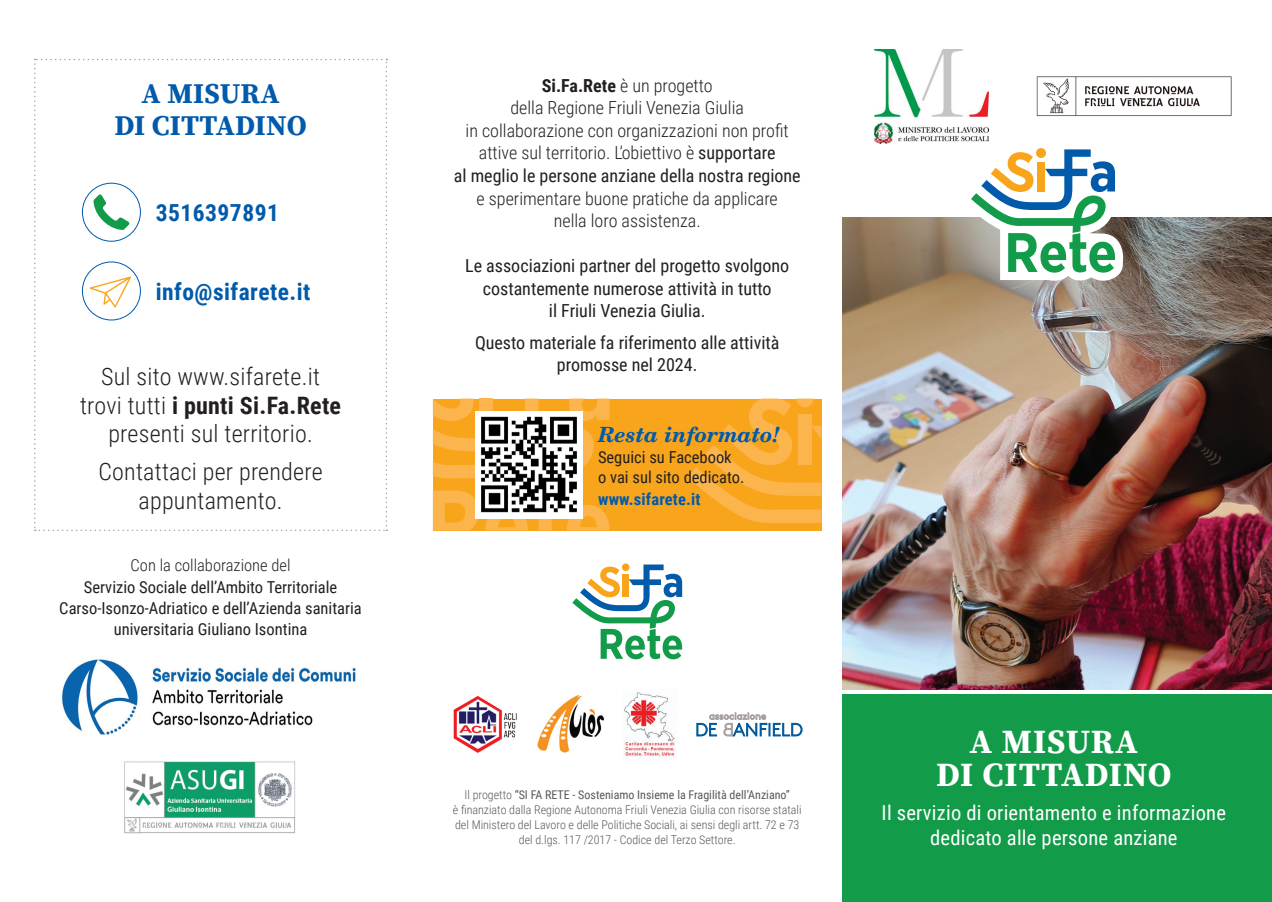
<style>
.page{position:relative;width:1272px;height:902px;background:#fff}
.page>*{position:absolute;margin:0;border:0;box-sizing:border-box;transform-origin:0 0}
.t1{font:700 33.75px/32.4px "Source Serif Pro";letter-spacing:.03em;color:#fff;text-align:center}
.t2{font:700 28.5px/32.8px "Source Serif Pro";letter-spacing:.01em;color:#015aaa;text-align:center}
.t3{font:300 24px/28.8px "Roboto Condensed";letter-spacing:.01em;color:#231f20;text-align:center}
.t4{font:700 23.55px "Roboto Condensed";letter-spacing:.02em;color:#015aaa}
.t5{font:italic 700 21px "New Century Schlbk";color:#015aaa}
.t6{font:20.55px/24.9px "Roboto Condensed";letter-spacing:.01em;color:#fff;text-align:center}
.t7{font:300 18px/22.5px "Roboto Condensed";color:#231f20;text-align:center}
.t8{font:18px/22.5px "Roboto Condensed";color:#231f20;text-align:center}
.t9{font:16.5px/21px "Roboto Condensed";color:#231f20}
.t10{font:300 16.5px "Roboto Condensed";color:#231f20}
.t11{font:700 16.5px "Roboto Condensed";letter-spacing:.01em;color:#015aaa}
.t12{font:300 12px/15px "Roboto Condensed";color:#57585a;text-align:center}
.s1{font-weight:700}
.s2{font-weight:400}
</style>
<div class="page">
<img style="left:842px;top:217px;width:429px;height:472px">
<img style="left:874px;top:49px;width:114px;height:95px">
<img style="left:1036px;top:76px;width:196px;height:40px">
<div style="left:842px;top:694px;width:429px;height:207px;background:#129b49"></div>
<svg style="left:959px;top:140px;width:164px;height:141px"></svg>
<img style="left:453px;top:695px;width:64px;height:58px">
<img style="left:624px;top:692px;width:51px;height:65px">
<img style="left:537px;top:695px;width:66px;height:58px">
<svg style="left:696px;top:712px;width:106px;height:24px"></svg>
<div style="left:433px;top:398px;width:388px;height:132px;background:#f9a51b"></div>
<svg style="left:687px;top:398px;width:134px;height:125px"></svg>
<svg style="left:433px;top:398px;width:176px;height:132px"></svg>
<img style="left:476px;top:411px;width:106px;height:107px">
<svg style="left:572px;top:564px;width:110px;height:95px"></svg>
<img style="left:124px;top:761px;width:172px;height:73px">
<img style="left:62px;top:659px;width:294px;height:76px">
<svg style="left:34px;top:59px;width:353px;height:472px"></svg>
<div style="left:82px;top:261px;width:59px;height:59px;border:1px solid #015aaa;border-radius:50%"></div>
<h2 class="t2" style="left:114px;top:76px;width:194px">A MISURA<br>DI CITTADINO</h2>
<h3 class="t4" style="left:156px;top:196px;width:125px">3516397891</h3>
<h3 class="t4" style="left:156px;top:275px;width:156px">info@sifarete.it</h3>
<h3 class="t3" style="left:80px;top:361px;width:262px">Sul sito www.sifarete.it trovi tutti <span class="s1">i punti Si.Fa.Rete </span>presenti sul territorio.</h3>
<h3 class="t3" style="left:98px;top:456px;width:226px">Contattaci per prendere appuntamento.</h3>
<p class="t10" style="left:131px;top:554px;width:161px">Con la collaborazione del</p>
<p class="t9" style="left:59px;top:575px;width:304px;text-align:center">Servizio Sociale dell’Ambito Territoriale<br>Carso-Isonzo-Adriatico e dell’Azienda sanitaria universitaria Giuliano Isontina</p>
<p class="t7" style="left:454px;top:74px;width:348px"><span class="s1">Si.Fa.Rete</span> è un progetto<br>della Regione Friuli Venezia Giulia<br>in collaborazione con organizzazioni non profit attive sul territorio. L’obiettivo è <span class="s2">supportare<br>al meglio le persone anziane della nostra regione</span></p>
<p class="t7" style="left:476px;top:186px;width:303px">e sperimentare buone pratiche da applicare nella loro assistenza.</p>
<p class="t8" style="left:465px;top:254px;width:326px">Le associazioni partner del progetto svolgono costantemente numerose attività in tutto<br>il Friuli Venezia Giulia.</p>
<p class="t8" style="left:475px;top:330px;width:306px">Questo materiale fa riferimento alle attività promosse nel 2024.</p>
<p class="t5" style="left:598px;top:421px;width:183px">Resta informato!</p>
<p class="t9" style="left:598px;top:446px;width:148px;line-height:19.5px">Seguici su Facebook<br>o vai sul sito dedicato.</p>
<p class="t11" style="left:598px;top:487px;width:104px">www.sifarete.it</p>
<p class="t12" style="left:453px;top:786px;width:350px">Il progetto <span class="s2">“SI FA RETE - Sosteniamo Insieme la Fragilità dell’Anziano”<br></span>è finanziato dalla Regione Autonoma Friuli Venezia Giulia con risorse statali del Ministero del Lavoro e delle Politiche Sociali, ai sensi degli artt. 72 e 73 del d.lgs. 117 /2017 - Codice del Terzo Settore.</p>
<h1 class="t1" style="left:936px;top:725px;width:237px">A MISURA<br>DI CITTADINO</h1>
<p class="t6" style="left:881px;top:799px;width:346px">Il servizio di orientamento e informazione dedicato alle persone anziane</p>
</div>
